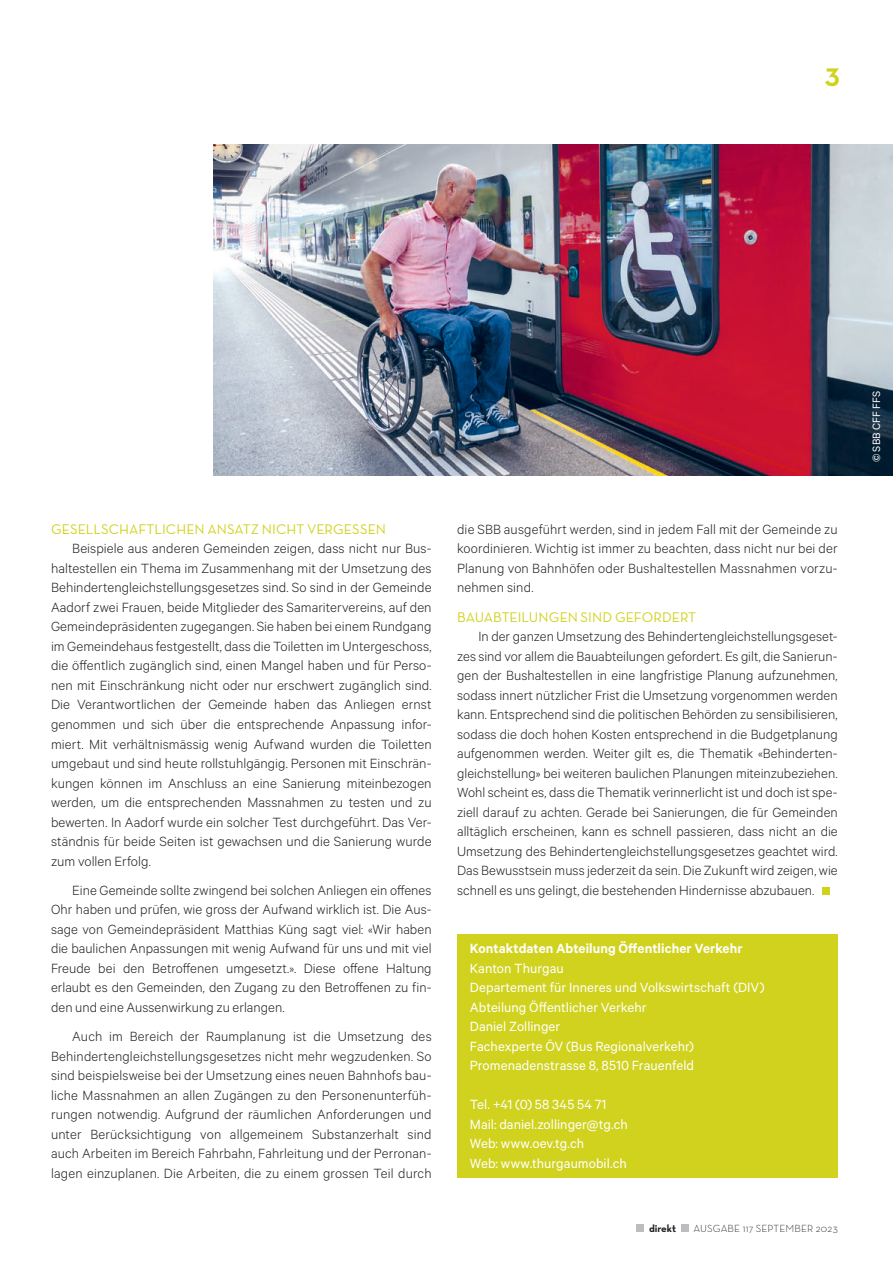
<style>
.page{position:relative;width:893px;height:1263px;background:#fff}
.page>*{position:absolute;margin:0;border:0;box-sizing:border-box;transform-origin:0 0}
.t1{font:25.8px "Neutra Text Bold Alt";color:#d0d21d}
.t2{font:300 15px/19.5px "Calibre";letter-spacing:.005em;color:#231f20;text-align:justify}
.t3{font:15px/19.5px "Calibre";letter-spacing:.005em;color:#fff}
.t4{font:600 15px "Calibre";letter-spacing:.005em;color:#fff}
.t5{font:14.25px "Neutra Text";letter-spacing:.005em;color:#d0d21d}
.t6{font:12px "Calibre";letter-spacing:.01em;color:#fff}
.t7{font:300 10.5px "Neutra Text";letter-spacing:.015em;color:#231f20}
.t8{font:700 10.5px "Neutra Text";color:#231f20}
</style>
<div class="page">
<div style="left:636px;top:1224px;width:8px;height:8px;background:#bcbdc0"></div>
<div style="left:681px;top:1224px;width:7px;height:8px;background:#bcbdc0"></div>
<div style="left:457px;top:934px;width:381px;height:243px;background:#d0d21d"></div>
<div style="left:822px;top:887px;width:7px;height:8px;background:#d0d21d"></div>
<img style="left:213px;top:145px;width:680px;height:330px">
<h1 class="t1" style="left:825px;top:61px;width:16px">3</h1>
<p class="t5" style="left:51px;top:520px;width:337px">GESELLSCHAFTLICHEN ANSATZ NICHT VERGESSEN</p>
<p class="t2" style="left:51px;top:538px;width:382px;text-indent:21px">Beispiele aus anderen Gemeinden zeigen, dass nicht nur Bus&shy;haltestellen ein Thema im Zusammenhang mit der Umsetzung des Behindertengleichstellungsgesetzes sind. So sind in der Gemeinde Aadorf zwei Frauen, beide Mitglieder des Samaritervereins, auf den Gemeindepräsidenten zugegangen. Sie haben bei einem Rundgang im Gemeindehaus festgestellt, dass die Toiletten im Untergeschoss, die öffentlich zugänglich sind, einen Mangel haben und für Perso&shy;nen mit Einschränkung nicht oder nur erschwert zugänglich sind.<br>Die Verantwortlichen der Gemeinde haben das Anliegen ernst genommen und sich über die entsprechende Anpassung infor&shy;miert. Mit verhältnismässig wenig Aufwand wurden die Toiletten umgebaut und sind heute rollstuhlgängig. Personen mit Einschrän&shy;kungen können im Anschluss an eine Sanierung miteinbezogen werden, um die entsprechenden Massnahmen zu testen und zu bewerten. In Aadorf wurde ein solcher Test durchgeführt. Das Ver&shy;ständnis für beide Seiten ist gewachsen und die Sanierung wurde zum vollen Erfolg.</p>
<p class="t2" style="left:51px;top:880px;width:382px;text-indent:21px">Eine Gemeinde sollte zwingend bei solchen Anliegen ein offenes Ohr haben und prüfen, wie gross der Aufwand wirklich ist. Die Aus&shy;sage von Gemeindepräsident Matthias Küng sagt viel: «Wir haben die baulichen Anpassungen mit wenig Aufwand für uns und mit viel Freude bei den Betroffenen umgesetzt.». Diese offene Haltung erlaubt es den Gemeinden, den Zugang zu den Betroffenen zu fin&shy;den und eine Aussenwirkung zu erlangen.</p>
<p class="t2" style="left:51px;top:1026px;width:382px;text-indent:21px">Auch im Bereich der Raumplanung ist die Umsetzung des Behindertengleichstellungsgesetzes nicht mehr wegzudenken. So sind beispielsweise bei der Umsetzung eines neuen Bahnhofs bau&shy;liche Massnahmen an allen Zugängen zu den Personenunterfüh&shy;rungen notwendig. Aufgrund der räumlichen Anforderungen und unter Berücksichtigung von allgemeinem Substanzerhalt sind auch Arbeiten im Bereich Fahrbahn, Fahrleitung und der Perronan&shy;lagen einzuplanen. Die Arbeiten, die zu einem grossen Teil durch</p>
<p class="t2" style="left:457px;top:519px;width:382px">die SBB ausgeführt werden, sind in jedem Fall mit der Gemeinde zu koordinieren. Wichtig ist immer zu beachten, dass nicht nur bei der Planung von Bahnhöfen oder Bushaltestellen Massnahmen vorzu&shy;nehmen sind.</p>
<p class="t5" style="left:457px;top:608px;width:241px">BAUABTEILUNGEN SIND GEFORDERT</p>
<p class="t2" style="left:457px;top:626px;width:382px;text-indent:21px">In der ganzen Umsetzung des Behindertengleichstellungsgeset&shy;zes sind vor allem die Bauabteilungen gefordert. Es gilt, die Sanierun&shy;gen der Bushaltestellen in eine langfristige Planung aufzunehmen, sodass innert nützlicher Frist die Umsetzung vorgenommen werden kann. Entsprechend sind die politischen Behörden zu sensibilisieren, sodass die doch hohen Kosten entsprechend in die Budgetplanung aufgenommen werden. Weiter gilt es, die Thematik «Behinderten&shy;gleichstellung» bei weiteren baulichen Planungen miteinzubeziehen.<br>Wohl scheint es, dass die Thematik verinnerlicht ist und doch ist spe&shy;ziell darauf zu achten. Gerade bei Sanierungen, die für Gemeinden alltäglich erscheinen, kann es schnell passieren, dass nicht an die Umsetzung des Behindertengleichstellungsgesetzes geachtet wird.<br>Das Bewusstsein muss jederzeit da sein. Die Zukunft wird zeigen, wie schnell es uns gelingt, die bestehenden Hindernisse abzubauen.</p>
<p class="t4" style="left:470px;top:940px;width:274px">Kontaktdaten Abteilung Öffentlicher Verkehr</p>
<p class="t3" style="left:470px;top:958px;width:296px">Kanton Thurgau<br>Departement für Inneres und Volkswirtschaft (DIV)<br>Abteilung Öffentlicher Verkehr<br>Daniel Zollinger<br>Fachexperte ÖV (Bus Regionalverkehr)<br>Promenadenstrasse 8, 8510 Frauenfeld</p>
<p class="t3" style="left:470px;top:1094px;width:159px">Tel. +41 (0) 58 345 54 71<br>Mail: daniel.zollinger@tg.ch<br>Web: www.oev.tg.ch<br>Web: www.thurgaumobil.ch</p>
<p class="t8" style="left:649px;top:1222px;width:29px">direkt</p>
<p class="t7" style="left:693px;top:1222px;width:146px">AUSGABE 117 SEPTEMBER 2023</p>
<p class="t6" style="left:869px;top:462px;width:73px;rotate:-90deg">© SBB CFF FFS</p>
</div>
